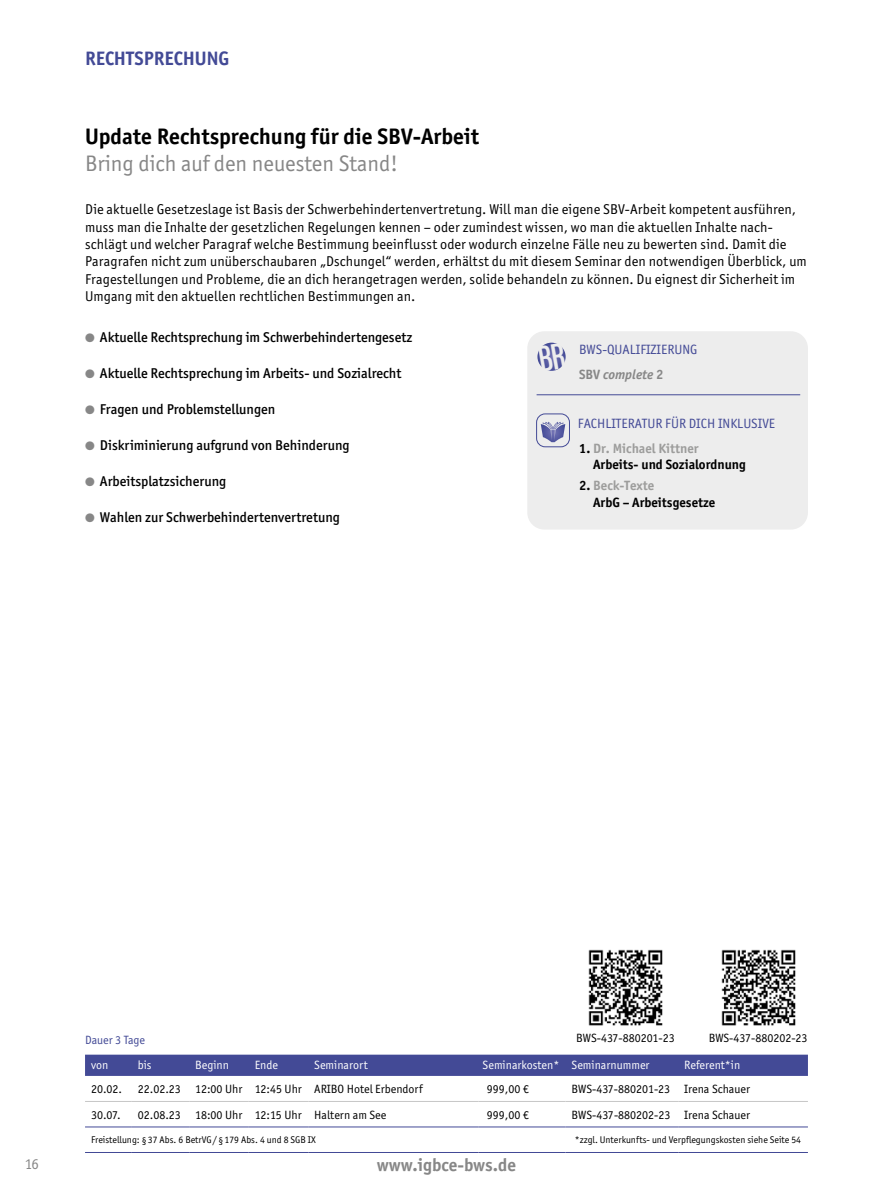
<style>
.page{position:relative;width:893px;height:1191px;background:#fff}
.page>*{position:absolute;margin:0;border:0;box-sizing:border-box;transform-origin:0 0}
.t1{font:700 22.5px "Officina Sans ITC Std";color:#000}
.t2{font:22.5px "Officina Sans ITC Std";color:#878787}
.t3{font:700 19.5px "Officina Sans ITC Std";color:#434a96}
.t4{font:700 18px "Officina Sans ITC Std";color:#878787}
.t5{font:15px "Officina Sans ITC Std";color:#878787}
.t6{font:14.25px/17.2px "Officina Sans ITC Std";letter-spacing:.01em;color:#000}
.t7{font:500 14.25px "Officina Sans ITC Std";color:#000}
.t8{font:700 13.5px/16.5px "Officina Sans ITC Std";color:#000}
.t9{font:13.5px/24.8px "Officina Sans ITC Std";color:#434a96}
.t10{font:12px "Officina Sans ITC Std";color:#000}
.t11{font:12px "Officina Sans ITC Std";color:#fff}
.t12{font:12px "Officina Sans ITC Std";color:#434a96}
.t13{font:9.75px "Officina Sans ITC Std";color:#000}
.s1{color:#878787}
.s2{font-weight:700;color:#878787}
.s3{font-weight:700;font-style:italic;color:#878787}
.s4{color:#9d9d9c}
</style>
<div class="page">
<svg style="left:85px;top:1054px;width:723px;height:22px;background:#494f99"></svg>
<hr style="left:85px;top:1126px;width:47px;height:1px;background:#434a96">
<hr style="left:132px;top:1126px;width:57px;height:1px;background:#434a96">
<hr style="left:189px;top:1126px;width:60px;height:1px;background:#434a96">
<hr style="left:249px;top:1126px;width:59px;height:1px;background:#434a96">
<hr style="left:308px;top:1126px;width:170px;height:1px;background:#434a96">
<hr style="left:478px;top:1126px;width:88px;height:1px;background:#434a96">
<hr style="left:566px;top:1126px;width:112px;height:1px;background:#434a96">
<hr style="left:678px;top:1126px;width:130px;height:1px;background:#434a96">
<hr style="left:85px;top:1152px;width:47px;height:1px;background:#434a96">
<hr style="left:132px;top:1152px;width:57px;height:1px;background:#434a96">
<hr style="left:189px;top:1152px;width:60px;height:1px;background:#434a96">
<hr style="left:249px;top:1152px;width:59px;height:1px;background:#434a96">
<hr style="left:308px;top:1152px;width:170px;height:1px;background:#434a96">
<hr style="left:478px;top:1152px;width:88px;height:1px;background:#434a96">
<hr style="left:566px;top:1152px;width:112px;height:1px;background:#434a96">
<hr style="left:678px;top:1152px;width:130px;height:1px;background:#434a96">
<hr style="left:85px;top:1101px;width:47px;height:1px;background:#c6c6c6">
<hr style="left:132px;top:1101px;width:57px;height:1px;background:#c6c6c6">
<hr style="left:189px;top:1101px;width:60px;height:1px;background:#c6c6c6">
<hr style="left:249px;top:1101px;width:59px;height:1px;background:#c6c6c6">
<hr style="left:308px;top:1101px;width:170px;height:1px;background:#c6c6c6">
<hr style="left:478px;top:1101px;width:88px;height:1px;background:#c6c6c6">
<hr style="left:566px;top:1101px;width:112px;height:1px;background:#c6c6c6">
<hr style="left:678px;top:1101px;width:130px;height:1px;background:#c6c6c6">
<div style="left:527px;top:331px;width:281px;height:198px;background:#ededed;border-radius:17px"></div>
<hr style="left:537px;top:394px;width:263px;height:1px;background:#434a96">
<div style="left:536px;top:413px;width:34px;height:34px;border:1px solid #434a96;border-radius:9px"></div>
<svg style="left:541px;top:422px;width:24px;height:20px"></svg>
<img style="left:721px;top:949px;width:75px;height:77px">
<img style="left:588px;top:949px;width:75px;height:77px">
<svg style="left:538px;top:342px;width:28px;height:29px"></svg>
<h2 class="t3" style="left:85px;top:46px;width:146px">RECHTSPRECHUNG</h2>
<h1 class="t1" style="left:85px;top:122px;width:395px">Update Rechtsprechung für die SBV-Arbeit</h1>
<h1 class="t2" style="left:85px;top:150px;width:314px">Bring dich auf den neuesten Stand!</h1>
<p class="t6" style="left:85px;top:201px;width:723px">Die aktuelle Gesetzeslage ist Basis der Schwerbehindertenvertretung. Will man die eigene SBV-Arbeit kompetent ausführen, muss man die Inhalte der gesetzlichen Regelungen kennen – oder zumindest wissen, wo man die aktuellen Inhalte nach&shy;schlägt und welcher Paragraf welche Bestimmung beeinflusst oder wodurch einzelne Fälle neu zu bewerten sind. Damit die Paragrafen nicht zum unüberschaubaren „Dschungel“ werden, erhältst du mit diesem Seminar den notwendigen Überblick, um Fragestellungen und Probleme, die an dich herangetragen werden, solide behandeln zu können. Du eignest dir Sicherheit im Umgang mit den aktuellen rechtlichen Bestimmungen an.</p>
<p class="t7" style="left:85px;top:328px;width:329px"><span class="s1">●</span> Aktuelle Rechtsprechung im Schwerbehindertengesetz</p>
<p class="t7" style="left:85px;top:364px;width:318px"><span class="s1">●</span> Aktuelle Rechtsprechung im Arbeits- und Sozialrecht</p>
<p class="t7" style="left:85px;top:400px;width:192px"><span class="s1">●</span> Fragen und Problemstellungen</p>
<p class="t7" style="left:85px;top:436px;width:266px"><span class="s1">●</span> Diskriminierung aufgrund von Behinderung</p>
<p class="t7" style="left:85px;top:472px;width:143px"><span class="s1">●</span> Arbeitsplatzsicherung</p>
<p class="t7" style="left:85px;top:508px;width:256px"><span class="s1">●</span> Wahlen zur Schwerbehindertenvertretung</p>
<p class="t9" style="left:579px;top:337px;width:120px">BWS-QUALIFIZIERUNG<br><span class="s2">SBV</span> <span class="s3">complete</span> <span class="s2">2</span></p>
<p class="t9" style="left:578px;top:411px;width:199px">FACHLITERATUR FÜR DICH INKLUSIVE</p>
<p class="t8" style="left:593px;top:440px;width:154px;text-indent:-14px">1. <span class="s4">Dr. Michael Kittner<br></span>Arbeits- und Sozialordnung</p>
<p class="t8" style="left:593px;top:477px;width:124px;text-indent:-14px">2. <span class="s4">Beck-Texte<br></span>ArbG – Arbeitsgesetze</p>
<p class="t5" style="left:25px;top:1155px;width:16px">16</p>
<p class="t10" style="left:576px;top:1031px;width:100px">BWS-437-880201-23</p>
<p class="t10" style="left:709px;top:1031px;width:100px">BWS-437-880202-23</p>
<p class="t12" style="left:85px;top:1032px;width:62px">Dauer 3 Tage</p>
<p class="t11" style="left:91px;top:1058px;width:19px">von</p>
<p class="t11" style="left:138px;top:1058px;width:15px">bis</p>
<p class="t11" style="left:195px;top:1058px;width:35px">Beginn</p>
<p class="t11" style="left:255px;top:1058px;width:25px">Ende</p>
<p class="t11" style="left:314px;top:1058px;width:55px">Seminarort</p>
<p class="t11" style="left:483px;top:1058px;width:168px">Seminarkosten* Seminarnummer</p>
<p class="t11" style="left:684px;top:1058px;width:58px">Referent*in</p>
<p class="t10" style="left:91px;top:1082px;width:33px">20.02.</p>
<p class="t10" style="left:138px;top:1082px;width:286px">22.02.23 12:00 Uhr 12:45 Uhr ARIBO Hotel Erbendorf</p>
<p class="t10" style="left:487px;top:1082px;width:44px">999,00 €</p>
<p class="t10" style="left:572px;top:1082px;width:180px">BWS-437-880201-23 Irena Schauer</p>
<p class="t10" style="left:91px;top:1107px;width:31px">30.07.</p>
<p class="t10" style="left:138px;top:1107px;width:250px">02.08.23 18:00 Uhr 12:15 Uhr Haltern am See</p>
<p class="t10" style="left:487px;top:1107px;width:44px">999,00 €</p>
<p class="t10" style="left:572px;top:1107px;width:180px">BWS-437-880202-23 Irena Schauer</p>
<p class="t13" style="left:91px;top:1134px;width:226px">Freistellung: § 37 Abs. 6 BetrVG/ § 179 Abs. 4 und 8 SGB IX</p>
<p class="t13" style="left:575px;top:1134px;width:228px">*zzgl. Unterkunfts- und Verpflegungskosten siehe Seite 54</p>
<p class="t4" style="left:377px;top:1153px;width:141px">www.igbce-bws.de</p>
</div>
